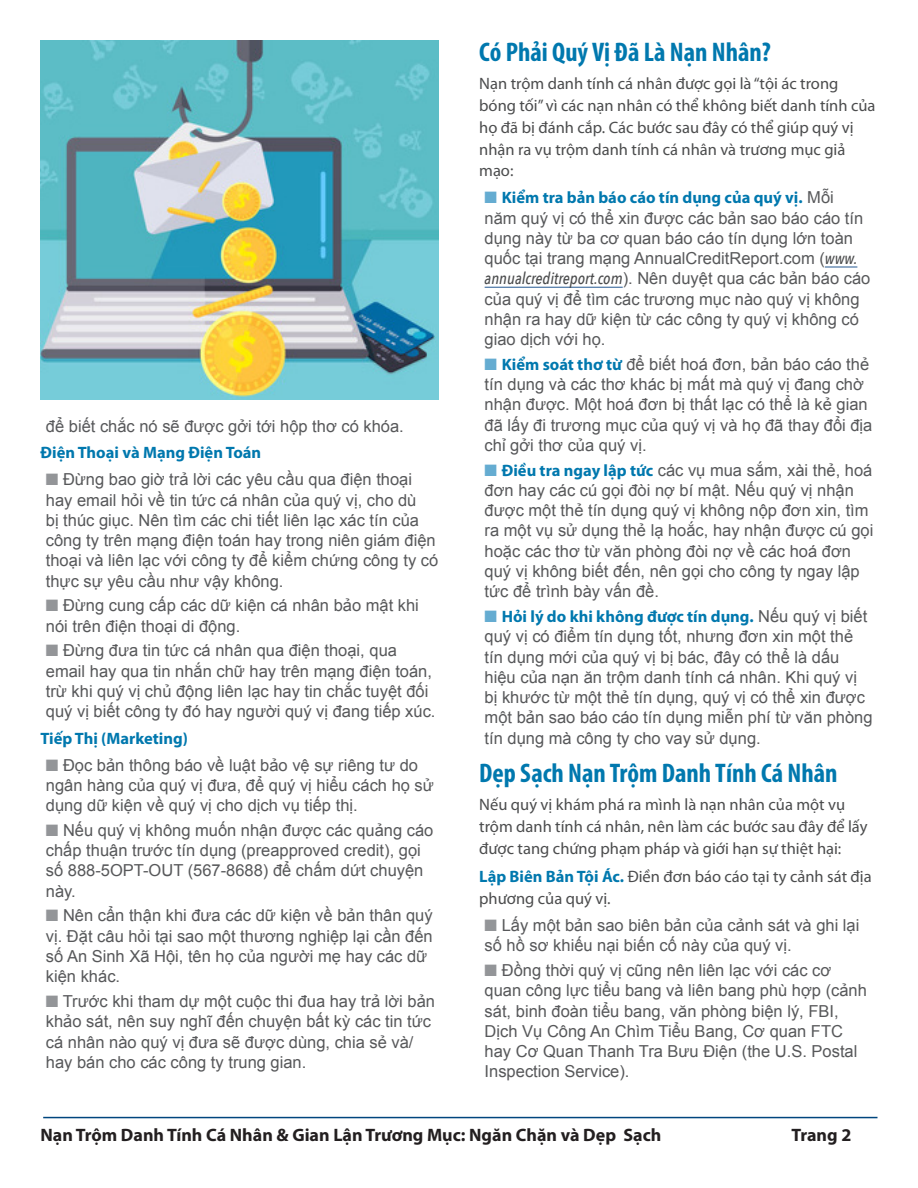
<style>
.page{position:relative;width:918px;height:1188px;background:#fff}
.page>*{position:absolute;margin:0;border:0;box-sizing:border-box;transform-origin:0 0}
.Subheads{font:700 condensed 27px "Myriad Pro";color:#0078ae}
.t1{font:700 18px "Myriad Pro";color:#231f20}
.Bullets2{font:16.5px/20.2px "Arial";color:#57585a}
.Text{font:16.5px/21.8px "Myriad Pro";color:#4b4c4d}
.small_bold{font:700 16.5px "Myriad Pro";color:#0078ae}
.s1{color:#939598}
.s2{color:#65acd1}
.s3{font-family:"Myriad Pro";font-weight:700;color:#0078ae}
.s4{font-family:"Avenir Next Condensed";font-weight:500;font-style:italic;color:#4b4c4d}
.s5{font-weight:700;color:#0078ae}
</style>
<div class="page">
<hr style="left:43px;top:1117px;width:835px;height:1px;background:#00467e">
<hr style="left:825px;top:266px;width:32px;height:2px;background:#3c6a9d">
<hr style="left:485px;top:287px;width:138px;height:1px;background:#3c6a9d">
<img style="left:40px;top:40px;width:399px;height:360px">
<p class="Bullets2" style="left:46px;top:416px;width:359px">để biết chắc nó sẽ được gởi tới hộp thơ có khóa.</p>
<p class="small_bold" style="left:40px;top:442px;width:222px">Ðiện Thoại và Mạng Ðiện Toán</p>
<p class="Bullets2" style="left:46px;top:470px;width:394px"><span class="s1">■</span> Đừng bao giờ trả lời các yêu cầu qua điện thoại hay email hỏi về tin tức cá nhân của quý vị, cho dù<br>bị thúc giục. Nên tìm các chi tiết liên lạc xác tín của công ty trên mạng điện toán hay trong niên giám điện thoại và liên lạc với công ty để kiểm chứng công ty có thực sự yêu cầu như vậy không.</p>
<p class="Bullets2" style="left:46px;top:596px;width:375px"><span class="s1">■</span> Ðừng cung cấp các dữ kiện cá nhân bảo mật khi nói trên điện thoại di động.</p>
<p class="Bullets2" style="left:46px;top:641px;width:391px"><span class="s1">■</span> Đừng đưa tin tức cá nhân qua điện thoại, qua email hay qua tin nhắn chữ hay trên mạng điện toán, trừ khi quý vị chủ động liên lạc hay tin chắc tuyệt đối quý vị biết công ty đó hay người quý vị đang tiếp xúc.</p>
<p class="small_bold" style="left:40px;top:727px;width:149px">Tiếp Thị (Marketing)</p>
<p class="Bullets2" style="left:46px;top:755px;width:390px"><span class="s1">■</span> Ðọc bản thông báo về luật bảo vệ sự riêng tư do ngân hàng của quý vị đưa, để quý vị hiểu cách họ sử dụng dữ kiện về quý vị cho dịch vụ tiếp thị.</p>
<p class="Bullets2" style="left:46px;top:820px;width:389px"><span class="s1">■</span> Nếu quý vị không muốn nhận được các quảng cáo chấp thuận trước tín dụng (preapproved credit), gọi số 888-5OPT-OUT (567-8688) để chấm dứt chuyện này.</p>
<p class="Bullets2" style="left:46px;top:906px;width:388px"><span class="s1">■</span> Nên cẩn thận khi đưa các dữ kiện về bản thân quý vị. Ðặt câu hỏi tại sao một thương nghiệp lại cần đến số An Sinh Xã Hội, tên họ của người mẹ hay các dữ kiện khác.</p>
<p class="Bullets2" style="left:46px;top:991px;width:391px"><span class="s1">■</span> Trước khi tham dự một cuộc thi đua hay trả lời bản khảo sát, nên suy nghĩ đến chuyện bất kỳ các tin tức cá nhân nào quý vị đưa sẽ được dùng, chia sẻ và/ hay bán cho các công ty trung gian.</p>
<p class="Subheads" style="left:479px;top:35px;width:293px">Có Phải Quý Vị Đã Là Nạn Nhân?</p>
<p class="Text" style="left:479px;top:73px;width:398px">Nạn trộm danh tính cá nhân được gọi là “tội ác trong bóng tối” vì các nạn nhân có thể không biết danh tính của họ đã bị đánh cắp. Các bước sau đây có thể giúp quý vị nhận ra vụ trộm danh tính cá nhân và trương mục giả mạo:</p>
<p class="Bullets2" style="left:485px;top:188px;width:387px"><span class="s2">■</span> <span class="s3">Kiểm tra bản báo cáo tín dụng của quý vị.</span> Mỗi<br>năm quý vị có thể xin được các bản sao báo cáo tín dụng này từ ba cơ quan báo cáo tín dụng lớn toàn quốc tại trang mạng AnnualCreditReport.com (<span class="s4">www. annualcreditreport.com</span>). Nên duyệt qua các bản báo cáo của quý vị để tìm các trương mục nào quý vị không nhận ra hay dữ kiện từ các công ty quý vị không có giao dịch với họ.</p>
<p class="Bullets2" style="left:485px;top:354px;width:389px"><span class="s2">■</span> <span class="s3">Kiểm soát thơ từ</span> để biết hoá đơn, bản báo cáo thẻ tín dụng và các thơ khác bị mất mà quý vị đang chờ nhận được. Một hoá đơn bị thất lạc có thể là kẻ gian đã lấy đi trương mục của quý vị và họ đã thay đổi địa chỉ gởi thơ của quý vị.</p>
<p class="Bullets2" style="left:485px;top:460px;width:390px"><span class="s2">■</span> <span class="s3">Ðiều tra ngay lập tức</span> các vụ mua sắm, xài thẻ, hoá đơn hay các cú gọi đòi nợ bí mật. Nếu quý vị nhận được một thẻ tín dụng quý vị không nộp đơn xin, tìm ra một vụ sử dụng thẻ lạ hoắc, hay nhận được cú gọi hoặc các thơ từ văn phòng đòi nợ về các hoá đơn quý vị không biết đến, nên gọi cho công ty ngay lập tức để trình bày vấn đề.</p>
<p class="Bullets2" style="left:485px;top:606px;width:390px"><span class="s2">■</span> <span class="s3">Hỏi lý do khi không được tín dụng.</span> Nếu quý vị biết quý vị có điểm tín dụng tốt, nhưng đơn xin một thẻ tín dụng mới của quý vị bị bác, đây có thể là dấu hiệu của nạn ăn trộm danh tính cá nhân. Khi quý vị bị khước từ một thẻ tín dụng, quý vị có thể xin được một bản sao báo cáo tín dụng miễn phí từ văn phòng tín dụng mà công ty cho vay sử dụng.</p>
<p class="Subheads" style="left:479px;top:756px;width:360px">Dẹp Sạch Nạn Trộm Danh Tính Cá Nhân</p>
<p class="Text" style="left:479px;top:794px;width:390px">Nếu quý vị khám phá ra mình là nạn nhân của một vụ trộm danh tính cá nhân, nên làm các bước sau đây để lấy được tang chứng phạm pháp và giới hạn sự thiệt hại:</p>
<p class="Text" style="left:479px;top:866px;width:394px"><span class="s5">Lập Biên Bản Tội Ác.</span> Ðiền đơn báo cáo tại ty cảnh sát địa phương của quý vị.</p>
<p class="Bullets2" style="left:485px;top:915px;width:376px"><span class="s1">■</span> Lấy một bản sao biên bản của cảnh sát và ghi lại số hồ sơ khiếu nại biến cố này của quý vị.</p>
<p class="Bullets2" style="left:485px;top:960px;width:384px"><span class="s1">■</span> Ðồng thời quý vị cũng nên liên lạc với các cơ quan công lực tiểu bang và liên bang phù hợp (cảnh sát, binh đoàn tiểu bang, văn phòng biện lý, FBI, Dịch Vụ Công An Chìm Tiểu Bang, Cơ quan FTC hay Cơ Quan Thanh Tra Bưu Ðiện (the U.S. Postal Inspection Service).</p>
<p class="t1" style="left:40px;top:1123px;width:622px">Nạn Trộm Danh Tính Cá Nhân &amp; Gian Lận Trương Mục: Ngăn Chặn và Dẹp Sạch</p>
<p class="t1" style="left:792px;top:1123px;width:61px">Trang 2</p>
</div>
